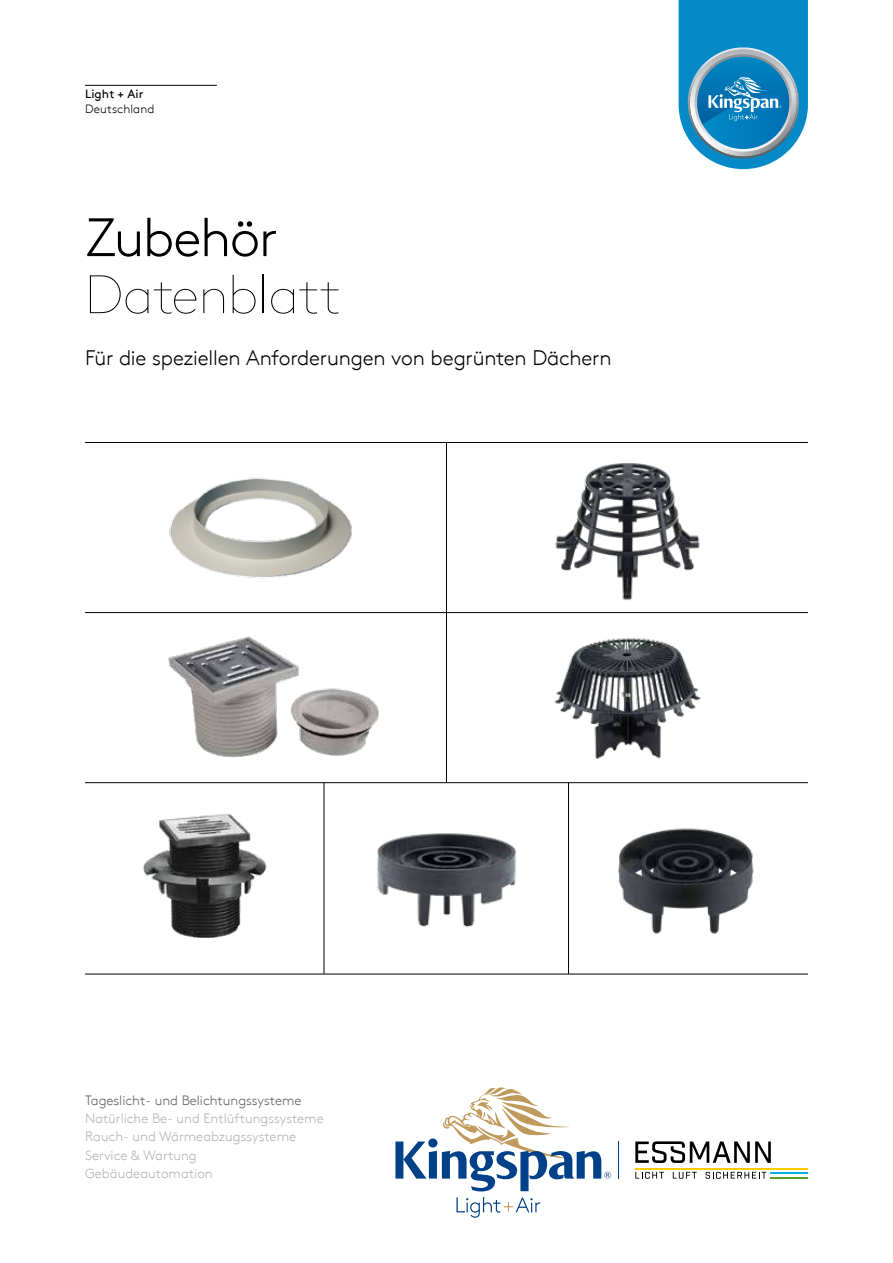
<style>
.page{position:relative;width:893px;height:1263px;background:#fff}
.page>*{position:absolute;margin:0;border:0;box-sizing:border-box;transform-origin:0 0}
.t1{font:100 54px "Kingspan Brown TT";letter-spacing:-.015em;color:#000}
.t2{font:300 54px "Kingspan Brown TT";letter-spacing:-.025em;color:#000}
.t3{font:300 21px "Kingspan Brown TT";letter-spacing:-.01em;color:#000}
.t4{font:300 13.5px/18.3px "Kingspan Brown TT";color:#b5b2b3}
.t5{font:300 13.5px "Kingspan Brown TT";color:#646162}
.t6{font:300 12px "Kingspan Brown TT";letter-spacing:.01em;color:#000}
.t7{font:12px "Kingspan Brown TT";letter-spacing:.005em;color:#000}
</style>
<div class="page">
<hr style="left:85px;top:85px;width:132px;height:1px;background:#000">
<svg style="left:635px;top:1172px;width:29px;height:7px"></svg>
<hr style="left:635px;top:1168px;width:173px;height:2px;background:#fc0">
<hr style="left:771px;top:1172px;width:37px;height:2px;background:#00b0eb">
<hr style="left:771px;top:1177px;width:37px;height:1px;background:#59a028">
<svg style="left:635px;top:1141px;width:136px;height:22px"></svg>
<svg style="left:673px;top:1172px;width:24px;height:7px"></svg>
<svg style="left:705px;top:1172px;width:61px;height:7px"></svg>
<svg style="left:456px;top:1197px;width:84px;height:21px"></svg>
<svg style="left:395px;top:1087px;width:216px;height:104px"></svg>
<hr style="left:618px;top:1141px;width:1px;height:37px;background:#004189">
<img style="left:169px;top:477px;width:183px;height:102px">
<img style="left:154px;top:613px;width:239px;height:145px">
<img style="left:142px;top:813px;width:125px;height:125px">
<img style="left:555px;top:463px;width:145px;height:138px">
<img style="left:554px;top:637px;width:147px;height:122px">
<img style="left:376px;top:833px;width:141px;height:94px">
<img style="left:578px;top:783px;width:220px;height:191px">
<hr style="left:85px;top:442px;width:723px;height:1px;background:#000">
<hr style="left:446px;top:443px;width:1px;height:339px;background:#000">
<hr style="left:324px;top:783px;width:1px;height:191px;background:#000">
<hr style="left:85px;top:612px;width:723px;height:1px;background:#000">
<hr style="left:85px;top:782px;width:723px;height:1px;background:#000">
<hr style="left:85px;top:974px;width:723px;height:1px;background:#000">
<hr style="left:568px;top:783px;width:1px;height:191px;background:#000">
<svg style="left:679px;top:0;width:129px;height:169px;background:#3798c7"></svg>
<p class="t7" style="left:85px;top:85px;width:60px">Light + Air</p>
<p class="t6" style="left:85px;top:100px;width:71px">Deutschland</p>
<h1 class="t2" style="left:85px;top:198px;width:194px">Zubehör</h1>
<h1 class="t1" style="left:85px;top:255px;width:256px">Datenblatt</h1>
<h2 class="t3" style="left:85px;top:342px;width:528px">Für die speziellen Anforderungen von begrünten Dächern</h2>
<p class="t5" style="left:85px;top:1090px;width:218px">Tageslicht- und Belichtungssysteme</p>
<p class="t4" style="left:85px;top:1108px;width:240px">Natürliche Be- und Entlüftungssysteme<br>Rauch- und Wärmeabzugssysteme<br>Service &amp; Wartung<br>Gebäudeautomation</p>
</div>
